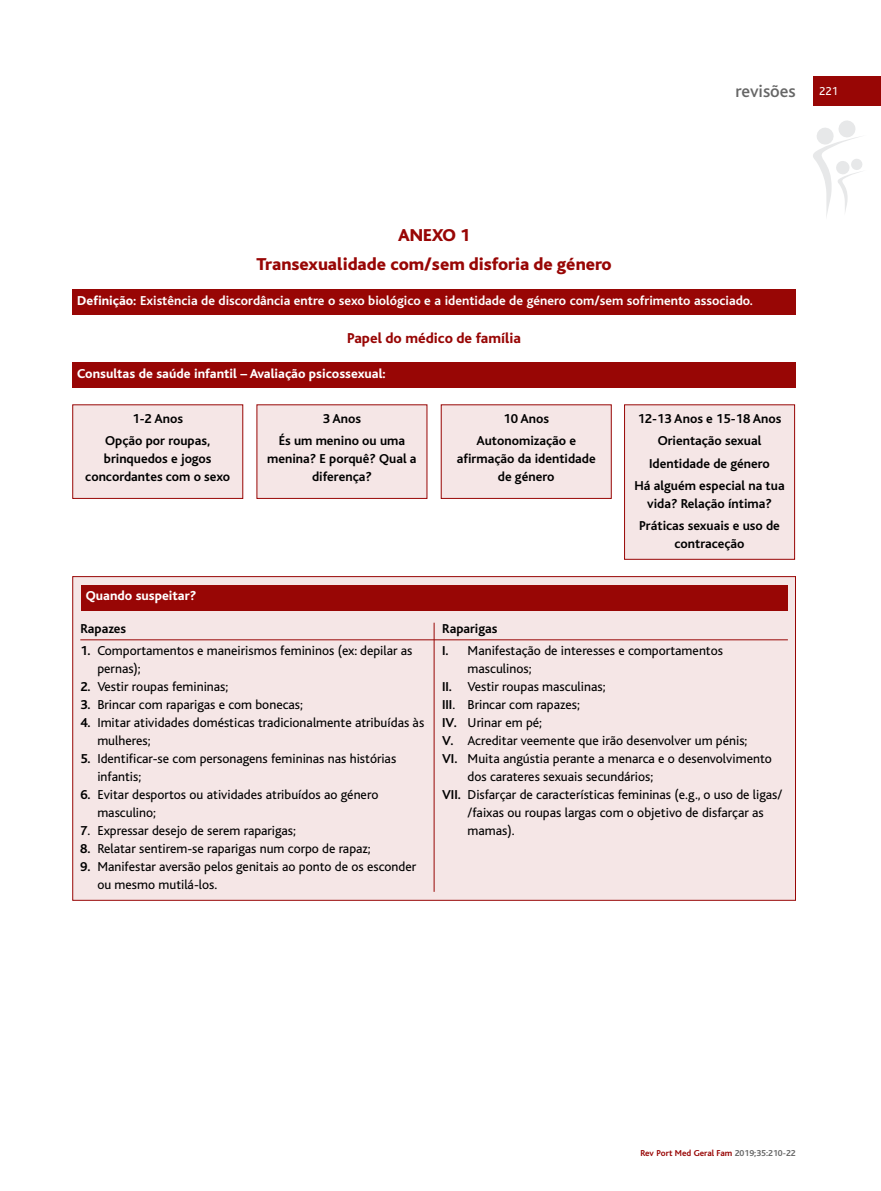
<style>
.page{position:relative;width:881px;height:1191px;background:#fff}
.page>*{position:absolute;margin:0;border:0;box-sizing:border-box;transform-origin:0 0}
.t1{font:800 18px/28.5px "Bliss";color:#980605;text-align:center}
.t2{font:500 18px "Bliss";color:#666}
.t3{font:800 15px "Bliss";color:#980605}
.t4{font:13.5px/18px "Bliss";color:#000}
.t5{font:700 13.5px/22.2px "Bliss";color:#000;text-align:center}
.t6{font:700 13.5px "Bliss";color:#fff}
.t7{font:800 13.5px "Bliss";color:#fff}
.t8{font:12px "Bliss";color:#fff}
.t9{font:700 9px "Bliss";color:#980605}
.s1{font-weight:800}
.s2{font-weight:700}
.s3{color:#666}
</style>
<div class="page">
<svg style="left:813px;top:120px;width:49px;height:97px"></svg>
<div style="left:812px;top:77px;width:68px;height:29px;background:#980605"></div>
<div style="left:72px;top:289px;width:723px;height:25px;background:#980605"></div>
<div style="left:72px;top:362px;width:723px;height:25px;background:#980605"></div>
<div style="left:73px;top:405px;width:169px;height:93px;background:#f5e6e6"></div>
<div style="left:72px;top:404px;width:171px;height:95px;border:1px solid #980605"></div>
<div style="left:257px;top:405px;width:169px;height:93px;background:#f5e6e6"></div>
<div style="left:256px;top:404px;width:171px;height:95px;border:1px solid #980605"></div>
<div style="left:441px;top:405px;width:169px;height:93px;background:#f5e6e6"></div>
<div style="left:440px;top:404px;width:171px;height:95px;border:1px solid #980605"></div>
<div style="left:624px;top:405px;width:169px;height:154px;background:#f5e6e6"></div>
<div style="left:73px;top:577px;width:721px;height:323px;background:#f5e6e6"></div>
<hr style="left:80px;top:639px;width:707px;height:1px;background:#980605">
<div style="left:81px;top:585px;width:706px;height:25px;background:#980605"></div>
<hr style="left:433px;top:622px;width:1px;height:270px;background:#980605">
<h1 class="t2" style="left:735px;top:85px;width:62px">revisões</h1>
<p class="t8" style="left:819px;top:87px;width:20px">221</p>
<h1 class="t1" style="left:256px;top:223px;width:356px">ANEXO 1<br>Transexualidade com/sem disforia de género</h1>
<p class="t6" style="left:77px;top:296px;width:677px"><span class="s1">Definição:</span> Existência de discordância entre o sexo biológico e a identidade de género com/sem sofrimento associado.</p>
<p class="t3" style="left:347px;top:333px;width:175px">Papel do médico de família</p>
<p class="t7" style="left:77px;top:369px;width:310px">Consultas de saúde infantil – Avaliação psicossexual:</p>
<p class="t5" style="left:105px;top:409px;width:106px">1-2 Anos<br>Opção por roupas,</p>
<p class="t5" style="left:85px;top:451px;width:146px;line-height:18px">brinquedos e jogos concordantes com o sexo</p>
<p class="t5" style="left:278px;top:409px;width:128px">3 Anos<br>És um menino ou uma</p>
<p class="t5" style="left:267px;top:451px;width:151px;line-height:18px">menina? E porquê? Qual a diferença?</p>
<p class="t5" style="left:476px;top:409px;width:101px">10 Anos<br>Autonomização e</p>
<p class="t5" style="left:456px;top:451px;width:140px;line-height:18px">afirmação da identidade de género</p>
<p class="t5" style="left:634px;top:409px;width:152px">12-13 Anos e 15-18 Anos<br>Orientação sexual<br>Identidade de género<br>Há alguém especial na tua</p>
<p class="t5" style="left:639px;top:494px;width:142px">vida? Relação íntima?<br>Práticas sexuais e uso de</p>
<p class="t5" style="left:674px;top:534px;width:71px">contraceção</p>
<p class="t7" style="left:86px;top:591px;width:112px">Quando suspeitar?</p>
<p class="t5" style="left:80px;top:619px;width:47px">Rapazes</p>
<p class="t5" style="left:442px;top:619px;width:57px">Raparigas</p>
<p class="t4" style="left:80px;top:643px;width:333px"><span class="s2">1.</span> Comportamentos e maneirismos femininos (ex: depilar as</p>
<p class="t4" style="left:442px;top:643px;width:282px"><span class="s2">I.</span> Manifestação de interesses e comportamentos</p>
<p class="t4" style="left:97px;top:661px;width:45px">pernas);</p>
<p class="t4" style="left:467px;top:661px;width:65px">masculinos;</p>
<p class="t4" style="left:80px;top:679px;width:149px"><span class="s2">2.</span> Vestir roupas femininas;</p>
<p class="t4" style="left:442px;top:679px;width:165px"><span class="s2">II.</span> Vestir roupas masculinas;</p>
<p class="t4" style="left:80px;top:697px;width:224px"><span class="s2">3.</span> Brincar com raparigas e com bonecas;</p>
<p class="t4" style="left:442px;top:697px;width:139px"><span class="s2">III</span>. Brincar com rapazes;</p>
<p class="t4" style="left:80px;top:715px;width:345px"><span class="s2">4.</span> Imitar atividades domésticas tradicionalmente atribuídas às</p>
<p class="t4" style="left:442px;top:715px;width:101px"><span class="s2">IV.</span> Urinar em pé;</p>
<p class="t4" style="left:97px;top:733px;width:55px">mulheres;</p>
<p class="t4" style="left:442px;top:733px;width:307px"><span class="s2">V.</span> Acreditar veemente que irão desenvolver um pénis;</p>
<p class="t4" style="left:80px;top:751px;width:317px"><span class="s2">5.</span> Identificar-se com personagens femininas nas histórias</p>
<p class="t4" style="left:442px;top:751px;width:331px"><span class="s2">VI.</span> Muita angústia perante a menarca e o desenvolvimento</p>
<p class="t4" style="left:97px;top:769px;width:45px">infantis;</p>
<p class="t4" style="left:467px;top:769px;width:187px">dos carateres sexuais secundários;</p>
<p class="t4" style="left:80px;top:787px;width:299px"><span class="s2">6.</span> Evitar desportos ou atividades atribuídos ao género</p>
<p class="t4" style="left:442px;top:787px;width:341px"><span class="s2">VII.</span> Disfarçar de características femininas (e.g., o uso de ligas/</p>
<p class="t4" style="left:97px;top:805px;width:60px">masculino;</p>
<p class="t4" style="left:467px;top:805px;width:297px">/faixas ou roupas largas com o objetivo de disfarçar as</p>
<p class="t4" style="left:80px;top:823px;width:217px"><span class="s2">7</span>. Expressar desejo de serem raparigas;</p>
<p class="t4" style="left:467px;top:823px;width:49px">mamas).</p>
<p class="t4" style="left:80px;top:841px;width:292px"><span class="s2">8.</span> Relatar sentirem-se raparigas num corpo de rapaz;</p>
<p class="t4" style="left:97px;top:859px;width:320px;text-indent:-17px"><span class="s2">9.</span> Manifestar aversão pelos genitais ao ponto de os esconder ou mesmo mutilá-los.</p>
<p class="t9" style="left:640px;top:1149px;width:157px">Rev Port Med Geral Fam <span class="s3">2019;35:210-22</span></p>
</div>
